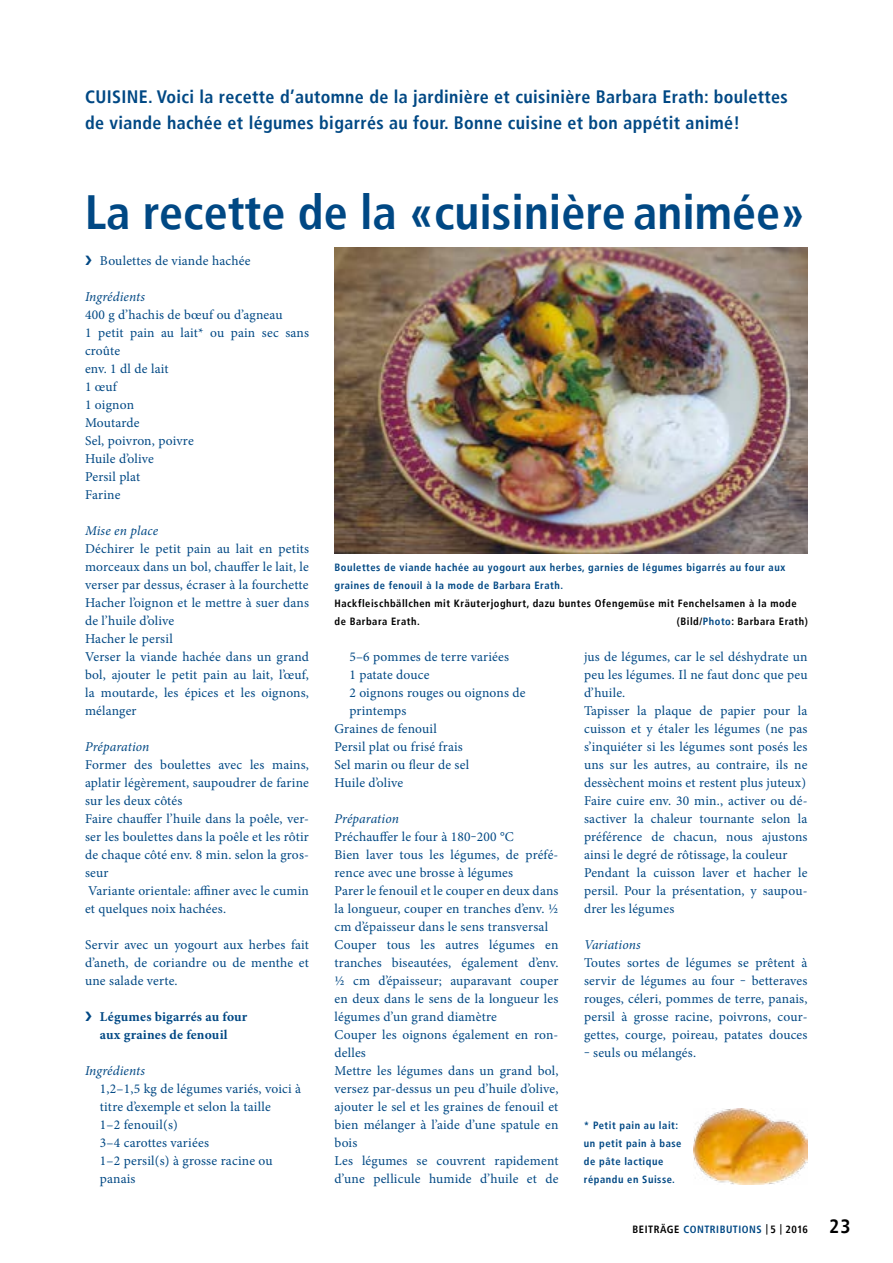
<style>
.page{position:relative;width:893px;height:1263px;background:#fff}
.page>*{position:absolute;margin:0;border:0;box-sizing:border-box;transform-origin:0 0}
.t1{font:700 condensed 48px "Frutiger LT";color:#004884}
.t2{font:700 condensed 18px/25.5px "Frutiger LT";letter-spacing:.02em;color:#004884}
.t3{font:13.5px/18px "Minion Pro";letter-spacing:.015em;color:#004884}
.t4{font:italic 13.5px "Minion Pro";letter-spacing:.005em;color:#004884}
.t5{font:700 13.5px/18px "Minion Pro";letter-spacing:.015em;color:#004884;text-align:center}
.t6{font:700 condensed 10.5px/18px "Frutiger LT";letter-spacing:.05em;color:#004884}
.t7{font:700 condensed 10.5px/18px "Frutiger LT";letter-spacing:.05em;color:#000}
.s1{color:#004884}
.s2{font-size:19.5px}
</style>
<div class="page">
<img style="left:694px;top:1108px;width:114px;height:76px">
<img style="left:335px;top:247px;width:473px;height:306px">
<h2 class="t2" style="left:85px;top:84px;width:704px">CUISINE. Voici la recette d’automne de la jardinière et cuisinière Barbara Erath: boulettes de viande hachée et légumes bigarrés au four. Bonne cuisine et bon appétit animé!</h2>
<h1 class="t1" style="left:85px;top:184px;width:722px">La recette de la «cuisinière animée»</h1>
<p class="t3" style="left:85px;top:252px;width:167px">❯ Boulettes de viande hachée</p>
<p class="t4" style="left:85px;top:288px;width:62px">Ingrédients</p>
<p class="t3" style="left:85px;top:306px;width:225px">400 g d’hachis de bœuf ou d’agneau<br>1 petit pain au lait* ou pain sec sans croûte<br>env. 1 dl de lait<br>1 œuf<br>1 oignon<br>Moutarde<br>Sel, poivron, poivre<br>Huile d’olive<br>Persil plat<br>Farine</p>
<p class="t4" style="left:85px;top:521px;width:75px">Mise en place</p>
<p class="t3" style="left:85px;top:540px;width:225px">Déchirer le petit pain au lait en petits morceaux dans un bol, chauffer le lait, le verser par dessus, écraser à la fourchette<br>Hacher l’oignon et le mettre à suer dans de l’huile d’olive<br>Hacher le persil<br>Verser la viande hachée dans un grand bol, ajouter le petit pain au lait, l’œuf, la moutarde, les épices et les oignons, mélanger</p>
<p class="t4" style="left:85px;top:737px;width:66px">Préparation</p>
<p class="t3" style="left:85px;top:756px;width:225px">Former des boulettes avec les mains, aplatir légèrement, saupoudrer de farine sur les deux côtés<br>Faire chauffer l’huile dans la poêle, ver&shy;ser les boulettes dans la poêle et les rôtir de chaque côté env. 8 min. selon la gros&shy;seur<br>Variante orientale: affiner avec le cumin et quelques noix hachées.</p>
<p class="t3" style="left:85px;top:936px;width:225px;text-align:justify">Servir avec un yogourt aux herbes fait d’aneth, de coriandre ou de menthe et une salade verte.</p>
<p class="t5" style="left:85px;top:1007px;width:164px">❯ Légumes bigarrés au four aux graines de fenouil</p>
<p class="t4" style="left:85px;top:1061px;width:62px">Ingrédients</p>
<p class="t3" style="left:100px;top:1080px;width:203px">1,2–1,5 kg de légumes variés, voici à titre d’exemple et selon la taille<br>1–2 fenouil(s)<br>3–4 carottes variées<br>1–2 persil(s) à grosse racine ou panais</p>
<p class="t6" style="left:334px;top:558px;width:452px">Boulettes de viande hachée au yogourt aux herbes, garnies de légumes bigarrés au four aux graines de fenouil à la mode de Barbara Erath.</p>
<p class="t7" style="left:334px;top:594px;width:464px">Hackfleischbällchen mit Kräuterjoghurt, dazu buntes Ofengemüse mit Fenchelsamen à la mode de Barbara Erath.</p>
<p class="t7" style="left:677px;top:612px;width:133px">(Bild/<span class="s1">Photo</span>: Barbara Erath)</p>
<p class="t3" style="left:349px;top:648px;width:161px">5–6 pommes de terre variées</p>
<p class="t3" style="left:349px;top:666px;width:82px">1 patate douce</p>
<p class="t3" style="left:349px;top:684px;width:178px">2 oignons rouges ou oignons de</p>
<p class="t3" style="left:349px;top:702px;width:58px">printemps</p>
<p class="t3" style="left:334px;top:720px;width:104px">Graines de fenouil</p>
<p class="t3" style="left:334px;top:738px;width:130px">Persil plat ou frisé frais</p>
<p class="t3" style="left:334px;top:756px;width:136px">Sel marin ou fleur de sel</p>
<p class="t3" style="left:334px;top:774px;width:70px">Huile d’olive</p>
<p class="t4" style="left:334px;top:809px;width:66px">Préparation</p>
<p class="t3" style="left:334px;top:828px;width:225px">Préchauffer le four à 180‒200 °C<br>Bien laver tous les légumes, de préfé&shy;rence avec une brosse à légumes<br>Parer le fenouil et le couper en deux dans la longueur, couper en tranches d’env. ½ cm d’épaisseur dans le sens transversal Couper tous les autres légumes en tranches biseautées, également d’env. ½ cm d’épaisseur; auparavant couper en deux dans le sens de la longueur les légumes d’un grand diamètre<br>Couper les oignons également en ron&shy;delles<br>Mettre les légumes dans un grand bol, versez par-dessus un peu d’huile d’olive, ajouter le sel et les graines de fenouil et bien mélanger à l’aide d’une spatule en bois<br>Les légumes se couvrent rapidement d’une pellicule humide d’huile et de</p>
<p class="t3" style="left:584px;top:648px;width:225px">jus de légumes, car le sel déshydrate un peu les légumes. Il ne faut donc que peu d’huile.<br>Tapisser la plaque de papier pour la cuisson et y étaler les légumes (ne pas s’inquiéter si les légumes sont posés les uns sur les autres, au contraire, ils ne dessèchent moins et restent plus juteux)<br>Faire cuire env. 30 min., activer ou dé&shy;sactiver la chaleur tournante selon la préférence de chacun, nous ajustons ainsi le degré de rôtissage, la couleur Pendant la cuisson laver et hacher le persil. Pour la présentation, y saupou&shy;drer les légumes</p>
<p class="t4" style="left:584px;top:935px;width:58px">Variations</p>
<p class="t3" style="left:584px;top:954px;width:225px;text-align:justify">Toutes sortes de légumes se prêtent à servir de légumes au four ‒ betteraves rouges, céleri, pommes de terre, panais, persil à grosse racine, poivrons, cour&shy;gettes, courge, poireau, patates douces ‒ seuls ou mélangés.</p>
<p class="t6" style="left:584px;top:1116px;width:99px">* Petit pain au lait: un petit pain à base de pâte lactique répandu en Suisse.</p>
<p class="t7" style="left:632px;top:1220px;width:219px">BEITRÄGE <span class="s1">CONTRIBUTIONS</span> | 5 | 2016 <span class="s2">23</span></p>
</div>
